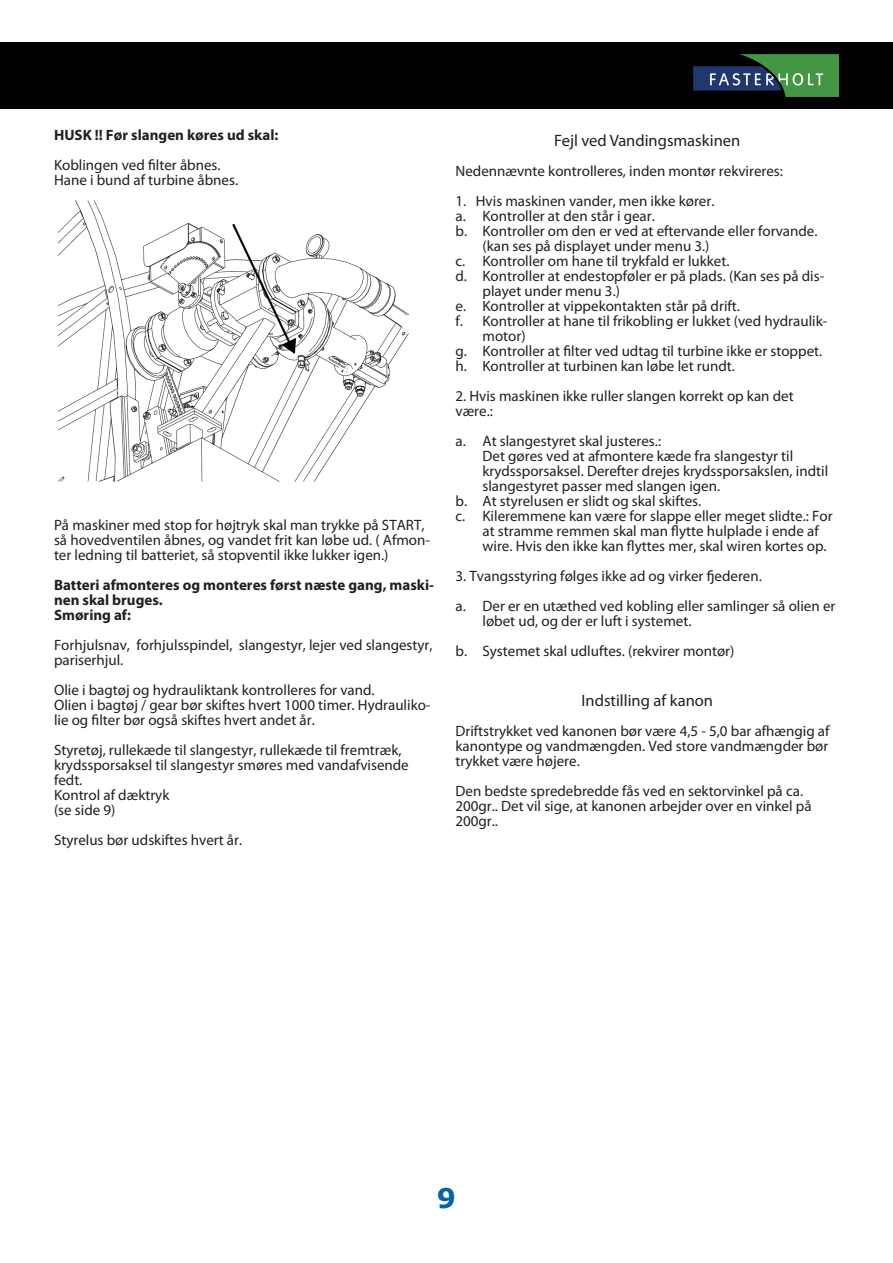
<style>
.page{position:relative;width:893px;height:1263px;background:#fff}
.page>*{position:absolute;margin:0;border:0;box-sizing:border-box;transform-origin:0 0}
.t1{font:700 27px "Verdana";color:#0065a4}
.t2{font:16.5px "Myriad Pro";color:#231f20}
.t3{font:15px/15px "Myriad Pro";color:#231f20}
.t4{font:700 15px/15px "Myriad Pro";color:#231f20}
</style>
<div class="page">
<div style="left:0;top:43px;width:893px;height:66px;background:#010101"></div>
<img style="left:693px;top:54px;width:146px;height:43px">
<img style="left:58px;top:200px;width:350px;height:282px">
<p class="t4" style="left:54px;top:127px;width:226px">HUSK !! Før slangen køres ud skal:</p>
<p class="t3" style="left:54px;top:158px;width:186px">Koblingen ved filter åbnes.<br>Hane i bund af turbine åbnes.</p>
<p class="t3" style="left:54px;top:518px;width:378px">På maskiner med stop for højtryk skal man trykke på START, så hovedventilen åbnes, og vandet frit kan løbe ud. ( Afmon&shy;ter ledning til batteriet, så stopventil ikke lukker igen.)</p>
<p class="t4" style="left:54px;top:577px;width:382px">Batteri afmonteres og monteres først næste gang, maski&shy;nen skal bruges.<br>Smøring af:</p>
<p class="t3" style="left:54px;top:638px;width:380px">Forhjulsnav, forhjulsspindel, slangestyr, lejer ved slangestyr, pariserhjul.</p>
<p class="t3" style="left:54px;top:683px;width:378px">Olie i bagtøj og hydrauliktank kontrolleres for vand.<br>Olien i bagtøj / gear bør skiftes hvert 1000 timer. Hydrauliko&shy;lie og filter bør også skiftes hvert andet år.</p>
<p class="t3" style="left:54px;top:743px;width:356px">Styretøj, rullekæde til slangestyr, rullekæde til fremtræk, krydssporsaksel til slangestyr smøres med vandafvisende fedt.<br>Kontrol af dæktryk<br>(se side 9)</p>
<p class="t3" style="left:54px;top:833px;width:190px">Styrelus bør udskiftes hvert år.</p>
<p class="t2" style="left:554px;top:131px;width:188px">Fejl ved Vandingsmaskinen</p>
<p class="t3" style="left:455px;top:163px;width:329px">Nedennævnte kontrolleres, inden montør rekvireres:</p>
<p class="t3" style="left:455px;top:193px;width:260px">1. Hvis maskinen vander, men ikke kører.</p>
<p class="t3" style="left:455px;top:208px;width:201px">a. Kontroller at den står i gear.</p>
<p class="t3" style="left:455px;top:223px;width:363px">b. Kontroller om den er ved at eftervande eller forvande.</p>
<p class="t3" style="left:482px;top:238px;width:228px">(kan ses på displayet under menu 3.)</p>
<p class="t3" style="left:455px;top:253px;width:275px">c. Kontroller om hane til trykfald er lukket.</p>
<p class="t3" style="left:455px;top:268px;width:370px">d. Kontroller at endestopføler er på plads. (Kan ses på dis-</p>
<p class="t3" style="left:482px;top:283px;width:139px">playet under menu 3.)</p>
<p class="t3" style="left:455px;top:298px;width:286px">e. Kontroller at vippekontakten står på drift.</p>
<p class="t3" style="left:455px;top:313px;width:373px">f. Kontroller at hane til frikobling er lukket (ved hydraulik-</p>
<p class="t3" style="left:482px;top:328px;width:45px">motor)</p>
<p class="t3" style="left:455px;top:343px;width:368px">g. Kontroller at filter ved udtag til turbine ikke er stoppet.</p>
<p class="t3" style="left:455px;top:358px;width:281px">h. Kontroller at turbinen kan løbe let rundt.</p>
<p class="t3" style="left:455px;top:388px;width:340px">2. Hvis maskinen ikke ruller slangen korrekt op kan det være.:</p>
<p class="t3" style="left:455px;top:433px;width:207px">a. At slangestyret skal justeres.:</p>
<p class="t3" style="left:482px;top:448px;width:312px">Det gøres ved at afmontere kæde fra slangestyr til</p>
<p class="t3" style="left:482px;top:463px;width:347px">krydssporsaksel. Derefter drejes krydssporsakslen, indtil</p>
<p class="t3" style="left:482px;top:478px;width:239px">slangestyret passer med slangen igen.</p>
<p class="t3" style="left:455px;top:493px;width:247px">b. At styrelusen er slidt og skal skiftes.</p>
<p class="t3" style="left:455px;top:508px;width:379px">c. Kileremmene kan være for slappe eller meget slidte.: For</p>
<p class="t3" style="left:482px;top:523px;width:338px">at stramme remmen skal man flytte hulplade i ende af</p>
<p class="t3" style="left:482px;top:538px;width:346px">wire. Hvis den ikke kan flyttes mer, skal wiren kortes op.</p>
<p class="t3" style="left:455px;top:561px;width:381px;line-height:30px">3. Tvangsstyring følges ikke ad og virker fjederen.<br>a. Der er en utæthed ved kobling eller samlinger så olien er</p>
<p class="t3" style="left:455px;top:606px;width:280px;line-height:30px;text-indent:27px">løbet ud, og der er luft i systemet.<br>b. Systemet skal udluftes. (rekvirer montør)</p>
<p class="t2" style="left:581px;top:690px;width:133px">Indstilling af kanon</p>
<p class="t3" style="left:455px;top:723px;width:376px;text-align:justify">Driftstrykket ved kanonen bør være 4,5 - 5,0 bar afhængig af kanontype og vandmængden. Ved store vandmængder bør trykket være højere.</p>
<p class="t3" style="left:455px;top:783px;width:358px">Den bedste spredebredde fås ved en sektorvinkel på ca.<br>200gr.. Det vil sige, at kanonen arbejder over en vinkel på<br>200gr..</p>
<h1 class="t1" style="left:437px;top:1179px;width:21px">9</h1>
</div>
